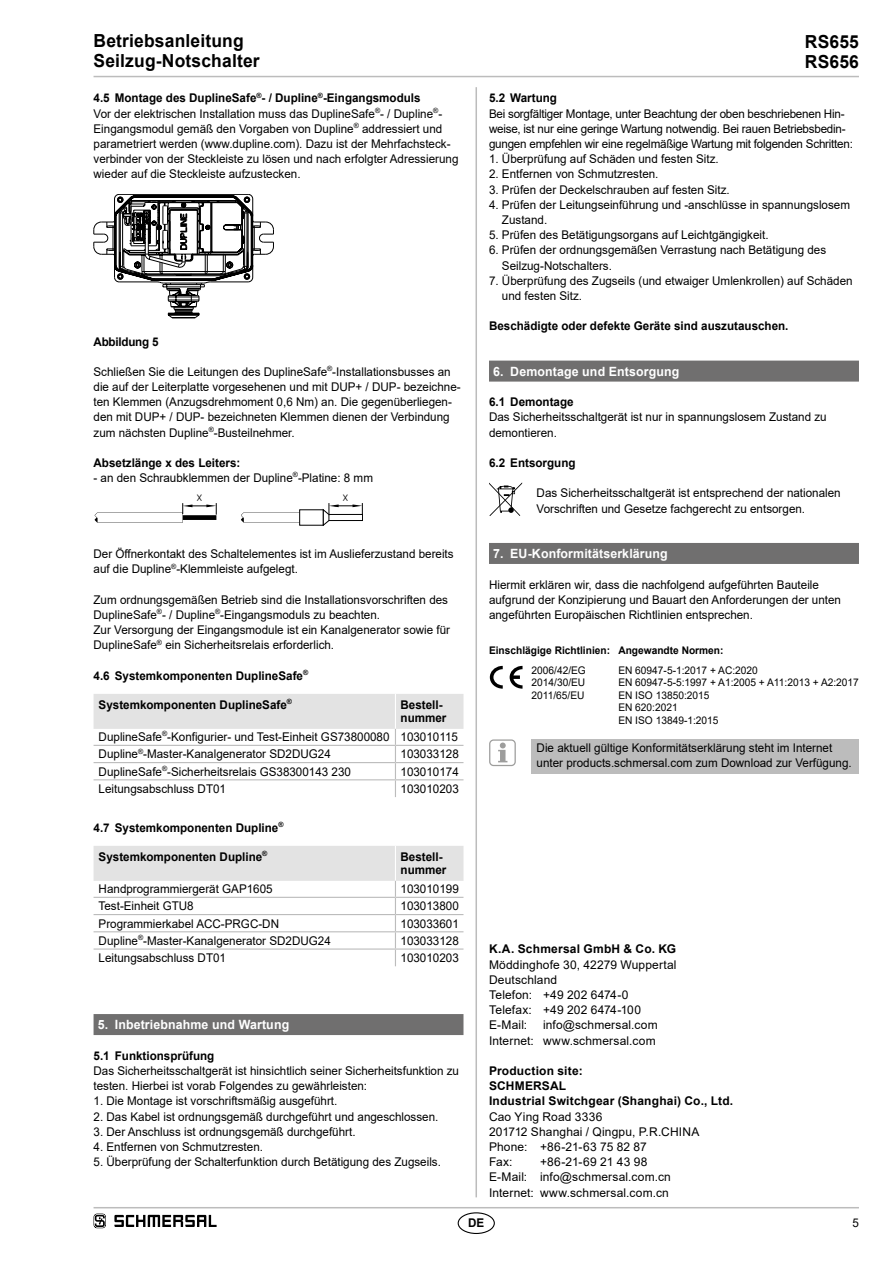
<style>
.page{position:relative;width:893px;height:1263px;background:#fff}
.page>*{position:absolute;margin:0;border:0;box-sizing:border-box;transform-origin:0 0}
.t1{font:700 18px/20.2px "Arial";letter-spacing:.01em;color:#000}
.t2{font:14.85px "Isonorm 3098";color:#000}
.t3{font:700 12.75px "Arial";letter-spacing:.01em;color:#fff}
.t4{font:12px/15.1px "Arial";color:#000}
.t5{font:700 12px/13.5px "Arial";color:#000}
.t6{font:12px/15.1px "Arial";letter-spacing:-.02em;color:#000}
.t7{font:700 12px "Arial";letter-spacing:.02em;color:#000}
.t8{font:700 12px "Arial";letter-spacing:-.02em;color:#000}
.t9{font:10.5px/12.6px "Arial";color:#000;text-align:justify}
.t10{font:700 10.5px "Arial";color:#000}
.s1{font-weight:700}
</style>
<div class="page">
<hr style="left:94px;top:1207px;width:765px;height:1px;background:#bcbcbc">
<hr style="left:94px;top:76px;width:765px;height:1px;background:#bcbcbc">
<hr style="left:475px;top:87px;width:2px;height:1110px;background:#bcbcbc">
<div style="left:458px;top:1212px;width:37px;height:22px;border:1px solid #000;border-radius:50%"></div>
<div style="left:94px;top:1014px;width:369px;height:21px;background:#706f6f"></div>
<svg style="left:94px;top:194px;width:180px;height:124px"></svg>
<svg style="left:95px;top:503px;width:122px;height:20px"></svg>
<svg style="left:241px;top:503px;width:122px;height:22px"></svg>
<svg style="left:94px;top:694px;width:369px;height:103px"></svg>
<svg style="left:94px;top:846px;width:369px;height:120px"></svg>
<div style="left:489px;top:361px;width:370px;height:21px;background:#706f6f"></div>
<div style="left:489px;top:543px;width:370px;height:21px;background:#706f6f"></div>
<svg style="left:489px;top:482px;width:33px;height:34px"></svg>
<svg style="left:490px;top:666px;width:13px;height:23px"></svg>
<svg style="left:510px;top:666px;width:12px;height:23px"></svg>
<div style="left:531px;top:739px;width:328px;height:34px;background:#bcbcbc"></div>
<svg style="left:498px;top:742px;width:9px;height:20px"></svg>
<div style="left:489px;top:739px;width:27px;height:27px;border:1px solid #9d9d9c;border-radius:4px"></div>
<svg style="left:94px;top:1213px;width:12px;height:15px"></svg>
<svg style="left:114px;top:1215px;width:103px;height:12px"></svg>
<h1 class="t1" style="left:94px;top:31px;width:168px">Betriebsanleitung<br>Seilzug-Notschalter</h1>
<p class="t4" style="left:94px;top:90px;width:366px"><span class="s1">4.5 Montage des DuplineSafe</span><sup>®</sup><span class="s1">- / Dupline</span><sup>®</sup><span class="s1">-Eingangsmoduls<br></span>Vor der elektrischen Installation muss das DuplineSafe<sup>®</sup>- / Dupline<sup>®</sup>- Eingangsmodul gemäß den Vorgaben von Dupline<sup>®</sup> addressiert und parametriert werden (www.dupline.com). Dazu ist der Mehrfachsteck&shy;verbinder von der Steckleiste zu lösen und nach erfolgter Adressierung wieder auf die Steckleiste aufzustecken.</p>
<p class="t8" style="left:94px;top:333px;width:66px">Abbildung 5</p>
<p class="t4" style="left:94px;top:364px;width:369px">Schließen Sie die Leitungen des DuplineSafe<sup>®</sup>-Installationsbusses an die auf der Leiterplatte vorgesehenen und mit DUP+ / DUP- bezeichne&shy;ten Klemmen (Anzugsdrehmoment 0,6 Nm) an. Die gegenüberliegen&shy;den mit DUP+ / DUP- bezeichneten Klemmen dienen der Verbindung zum nächsten Dupline<sup>®</sup>-Busteilnehmer.</p>
<p class="t5" style="left:94px;top:456px;width:148px">Absetzlänge x des Leiters:</p>
<p class="t4" style="left:94px;top:470px;width:281px">- an den Schraubklemmen der Dupline<sup>®</sup>-Platine: 8 mm</p>
<p class="t2" style="left:197px;top:487px;width:7px">X</p>
<p class="t2" style="left:343px;top:487px;width:7px">X</p>
<p class="t4" style="left:94px;top:546px;width:362px">Der Öffnerkontakt des Schaltelementes ist im Auslieferzustand bereits auf die Dupline<sup>®</sup>-Klemmleiste aufgelegt.</p>
<p class="t4" style="left:94px;top:592px;width:358px">Zum ordnungsgemäßen Betrieb sind die Installationsvorschriften des DuplineSafe<sup>®</sup>- / Dupline<sup>®</sup>-Eingangsmoduls zu beachten.<br>Zur Versorgung der Eingangsmodule ist ein Kanalgenerator sowie für DuplineSafe<sup>®</sup> ein Sicherheitsrelais erforderlich.</p>
<p class="t5" style="left:94px;top:669px;width:216px">4.6 Systemkomponenten DuplineSafe<sup>®</sup></p>
<p class="t5" style="left:99px;top:698px;width:195px">Systemkomponenten DuplineSafe<sup>®</sup></p>
<p class="t5" style="left:401px;top:698px;width:47px">Bestell&shy;nummer</p>
<p class="t4" style="left:99px;top:728px;width:361px;line-height:17.2px">DuplineSafe<sup>®</sup>-Konfigurier- und Test-Einheit GS73800080 103010115<br>Dupline<sup>®</sup>-Master-Kanalgenerator SD2DUG24</p>
<p class="t4" style="left:401px;top:746px;width:60px">103033128</p>
<p class="t4" style="left:99px;top:764px;width:254px">DuplineSafe<sup>®</sup>-Sicherheitsrelais GS38300143 230</p>
<p class="t4" style="left:401px;top:764px;width:60px">103010174</p>
<p class="t4" style="left:99px;top:781px;width:129px">Leitungsabschluss DT01</p>
<p class="t4" style="left:401px;top:781px;width:60px">103010203</p>
<p class="t5" style="left:94px;top:821px;width:192px">4.7 Systemkomponenten Dupline<sup>®</sup></p>
<p class="t5" style="left:99px;top:850px;width:170px">Systemkomponenten Dupline<sup>®</sup></p>
<p class="t5" style="left:401px;top:850px;width:47px">Bestell&shy;nummer</p>
<p class="t4" style="left:99px;top:881px;width:176px">Handprogrammiergerät GAP1605</p>
<p class="t4" style="left:401px;top:881px;width:60px">103010199</p>
<p class="t4" style="left:99px;top:898px;width:97px">Test-Einheit GTU8</p>
<p class="t4" style="left:401px;top:898px;width:60px">103013800</p>
<p class="t4" style="left:99px;top:916px;width:182px">Programmierkabel ACC-PRGC-DN</p>
<p class="t4" style="left:401px;top:916px;width:60px">103033601</p>
<p class="t4" style="left:99px;top:933px;width:234px">Dupline<sup>®</sup>-Master-Kanalgenerator SD2DUG24</p>
<p class="t4" style="left:401px;top:933px;width:60px">103033128</p>
<p class="t4" style="left:99px;top:950px;width:129px">Leitungsabschluss DT01</p>
<p class="t4" style="left:401px;top:950px;width:60px">103010203</p>
<p class="t3" style="left:98px;top:1016px;width:193px">5. Inbetriebnahme und Wartung</p>
<p class="t5" style="left:94px;top:1049px;width:122px">5.1 Funktionsprüfung</p>
<p class="t4" style="left:94px;top:1063px;width:367px">Das Sicherheitsschaltgerät ist hinsichtlich seiner Sicherheitsfunktion zu testen. Hierbei ist vorab Folgendes zu gewährleisten:</p>
<p class="t4" style="left:94px;top:1093px;width:245px">1. Die Montage ist vorschriftsmäßig ausgeführt.</p>
<p class="t4" style="left:94px;top:1109px;width:346px">2. Das Kabel ist ordnungsgemäß durchgeführt und angeschlossen.</p>
<p class="t4" style="left:94px;top:1124px;width:264px">3. Der Anschluss ist ordnungsgemäß durchgeführt.</p>
<p class="t4" style="left:94px;top:1139px;width:171px">4. Entfernen von Schmutzresten.</p>
<p class="t4" style="left:94px;top:1154px;width:349px">5. Überprüfung der Schalterfunktion durch Betätigung des Zugseils.</p>
<h1 class="t1" style="left:805px;top:32px;width:56px">RS655<br>RS656</h1>
<p class="t5" style="left:489px;top:92px;width:70px">5.2 Wartung</p>
<p class="t6" style="left:489px;top:106px;width:365px">Bei sorgfältiger Montage, unter Beachtung der oben beschriebenen Hin&shy;weise, ist nur eine geringe Wartung notwendig. Bei rauen Betriebsbedin&shy;gungen empfehlen wir eine regelmäßige Wartung mit folgenden Schritten:</p>
<p class="t4" style="left:489px;top:151px;width:231px">1. Überprüfung auf Schäden und festen Sitz.</p>
<p class="t4" style="left:489px;top:166px;width:171px">2. Entfernen von Schmutzresten.</p>
<p class="t4" style="left:489px;top:182px;width:242px">3. Prüfen der Deckelschrauben auf festen Sitz.</p>
<p class="t4" style="left:502px;top:197px;width:350px;text-indent:-13px">4. Prüfen der Leitungseinführung und -anschlüsse in spannungslosem<br>Zustand.</p>
<p class="t4" style="left:489px;top:227px;width:281px">5. Prüfen des Betätigungsorgans auf Leichtgängigkeit.</p>
<p class="t4" style="left:502px;top:242px;width:326px;text-indent:-13px">6. Prüfen der ordnungsgemäßen Verrastung nach Betätigung des<br>Seilzug-Notschalters.</p>
<p class="t4" style="left:502px;top:273px;width:352px;text-indent:-13px">7. Überprüfung des Zugseils (und etwaiger Umlenkrollen) auf Schäden und festen Sitz.</p>
<p class="t5" style="left:489px;top:319px;width:301px">Beschädigte oder defekte Geräte sind auszutauschen.</p>
<p class="t3" style="left:493px;top:362px;width:188px">6. Demontage und Entsorgung</p>
<p class="t5" style="left:489px;top:395px;width:86px">6.1 Demontage</p>
<p class="t4" style="left:489px;top:410px;width:339px">Das Sicherheitsschaltgerät ist nur in spannungslosem Zustand zu demontieren.</p>
<p class="t5" style="left:489px;top:456px;width:88px">6.2 Entsorgung</p>
<p class="t4" style="left:537px;top:486px;width:306px">Das Sicherheitsschaltgerät ist entsprechend der nationalen<br>Vorschriften und Gesetze fachgerecht zu entsorgen.</p>
<p class="t3" style="left:493px;top:545px;width:176px">7. EU-Konformitätserklärung</p>
<p class="t4" style="left:489px;top:577px;width:354px">Hiermit erklären wir, dass die nachfolgend aufgeführten Bauteile aufgrund der Konzipierung und Bauart den Anforderungen der unten angeführten Europäischen Richtlinien entsprechen.</p>
<p class="t10" style="left:489px;top:643px;width:236px">Einschlägige Richtlinien: Angewandte Normen:</p>
<p class="t9" style="left:531px;top:663px;width:56px">2006/42/EG 2014/30/EU 2011/65/EU</p>
<p class="t9" style="left:618px;top:663px;width:242px;text-align:left">EN 60947-5-1:2017 + AC:2020<br>EN 60947-5-5:1997 + A1:2005 + A11:2013 + A2:2017<br>EN ISO 13850:2015<br>EN 620:2021<br>EN ISO 13849-1:2015</p>
<p class="t4" style="left:537px;top:740px;width:317px">Die aktuell gültige Konformitätserklärung steht im Internet unter products.schmersal.com zum Download zur Verfügung.</p>
<p class="t7" style="left:489px;top:941px;width:189px">K.A. Schmersal GmbH &amp; Co. KG</p>
<p class="t4" style="left:489px;top:957px;width:189px">Möddinghofe 30, 42279 Wuppertal<br>Deutschland<br>Telefon: +49 202 6474-0<br>Telefax: +49 202 6474-100<br>E-Mail:</p>
<p class="t4" style="left:489px;top:1017px;width:170px;text-align:right">info@schmersal.com<br>Internet: www.schmersal.com</p>
<p class="t5" style="left:489px;top:1063px;width:246px;line-height:15.1px">Production site:<br>SCHMERSAL<br>Industrial Switchgear (Shanghai) Co., Ltd.</p>
<p class="t4" style="left:489px;top:1109px;width:212px">Cao Ying Road 3336<br>201712 Shanghai / Qingpu, P.R.CHINA<br>Phone: +86-21-63 75 82 87<br>Fax:</p>
<p class="t4" style="left:489px;top:1154px;width:183px;text-indent:51px">+86-21-69 21 43 98<br>E-Mail: info@schmersal.com.cn<br>Internet: www.schmersal.com.cn</p>
<p class="t5" style="left:468px;top:1216px;width:18px">DE</p>
<p class="t4" style="left:852px;top:1215px;width:8px">5</p>
</div>
